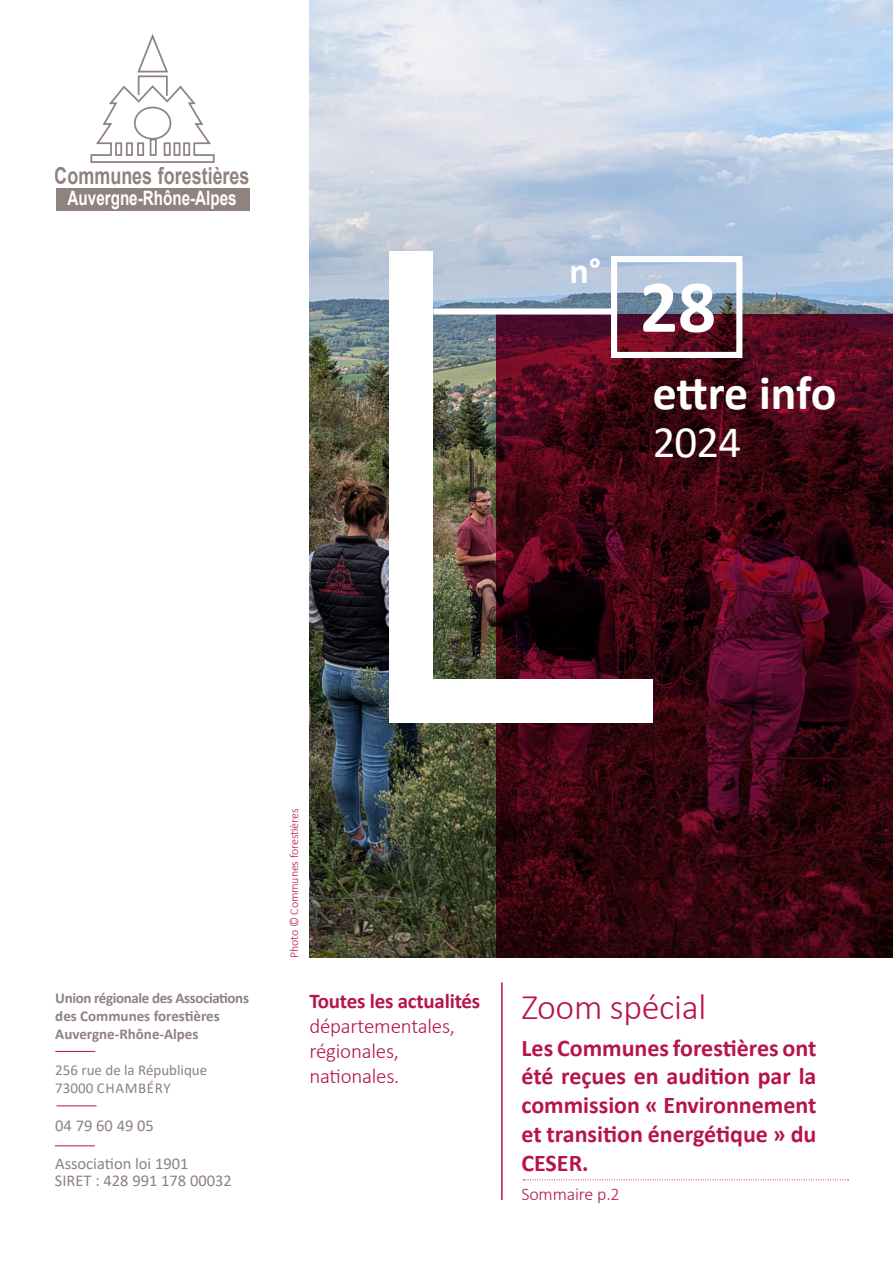
<style>
.page{position:relative;width:893px;height:1263px;background:#fff}
.page>*{position:absolute;margin:0;border:0;box-sizing:border-box;transform-origin:0 0}
.t1{font:700 75px "Calibri";color:#fff}
.t2{font:700 47.85px "Calibri";letter-spacing:-.005em;color:#fff}
.t3{font:45px "Calibri";color:#fff}
.t4{font:300 36px "Calibri";letter-spacing:-.01em;color:#b7154a}
.t5{font:700 36px "Calibri";color:#fff}
.t6{font:700 24px/28.8px "Calibri";color:#b7154a;text-align:justify}
.t7{font:700 23.25px "Arial";color:#8f827f;scale:.77 1}
.t8{font:300 21px/25.2px "Calibri";letter-spacing:-.01em;color:#b7154a}
.t9{font:700 21px "Calibri";letter-spacing:-.01em;color:#b7154a}
.t10{font:700 19.8px "Arial";color:#fff;scale:.77 1}
.t11{font:300 18px "Calibri";letter-spacing:-.01em;color:#b7154a}
.t12{font:16.5px/17.2px "Calibri";color:#8f8280}
.t13{font:700 15px/18px "Calibri";letter-spacing:-.01em;color:#8f8280}
.t14{font:15px/18px "Calibri";color:#8f8280}
.t15{font:300 12px "Calibri";letter-spacing:-.01em;color:#b7154a}
</style>
<div class="page">
<img style="left:309px;top:0;width:584px;height:958px">
<svg style="left:90px;top:34px;width:125px;height:129px"></svg>
<div style="left:164px;top:142px;width:7px;height:14px;border:2px solid #8f827f"></div>
<div style="left:137px;top:142px;width:7px;height:14px;border:2px solid #8f827f"></div>
<div style="left:150px;top:139px;width:7px;height:17px;border:2px solid #8f827f"></div>
<div style="left:134px;top:107px;width:37px;height:33px;border:2px solid #8f827f;border-radius:50%"></div>
<div style="left:56px;top:188px;width:194px;height:22px;background:#90827f"></div>
<hr style="left:501px;top:982px;width:2px;height:218px;background:#b7154a">
<svg style="left:523px;top:1179px;width:325px;height:1px"></svg>
<hr style="left:55px;top:1051px;width:40px;height:1px;background:#b7154a">
<hr style="left:57px;top:1105px;width:40px;height:1px;background:#b7154a">
<hr style="left:55px;top:1145px;width:40px;height:1px;background:#b7154a">
<svg style="left:496px;top:315px;width:397px;height:643px;background:#3a0612"></svg>
<svg style="left:433px;top:253px;width:312px;height:108px;background:#908397"></svg>
<div style="left:389px;top:251px;width:44px;height:472px;background:#fff"></div>
<div style="left:389px;top:679px;width:264px;height:44px;background:#fff"></div>
<p class="t7" style="left:55px;top:160px;width:254px">Communes forestières</p>
<p class="t10" style="left:68px;top:184px;width:221px">Auvergne-Rhône-Alpes</p>
<h3 class="t5" style="left:569px;top:246px;width:33px">n°</h3>
<h1 class="t1" style="left:640px;top:254px;width:78px">28</h1>
<h2 class="t2" style="left:653px;top:359px;width:185px">ettre info</h2>
<h3 class="t3" style="left:653px;top:411px;width:90px">2024</h3>
<p class="t13" style="left:55px;top:989px;width:195px">Union régionale des Associations des Communes forestières<br>Auvergne-Rhône-Alpes</p>
<p class="t14" style="left:55px;top:1060px;width:153px">256 rue de la République<br>73000 CHAMBÉRY</p>
<p class="t12" style="left:55px;top:1117px;width:100px">04 79 60 49 05</p>
<p class="t12" style="left:55px;top:1154px;width:178px">Association loi 1901<br>SIRET : 428 991 178 00032</p>
<p class="t15" style="left:287px;top:958px;width:151px;rotate:-90deg">Photo © Communes forestières</p>
<p class="t9" style="left:309px;top:986px;width:172px">Toutes les actualités</p>
<p class="t8" style="left:309px;top:1013px;width:147px">départementales, régionales, nationales.</p>
<h3 class="t4" style="left:521px;top:984px;width:186px">Zoom spécial</h3>
<p class="t6" style="left:521px;top:1033px;width:296px">Les Communes forestières ont été reçues en audition par la commission « Environnement et transition énergétique » du CESER.</p>
<p class="t11" style="left:521px;top:1183px;width:100px">Sommaire p.2</p>
</div>
